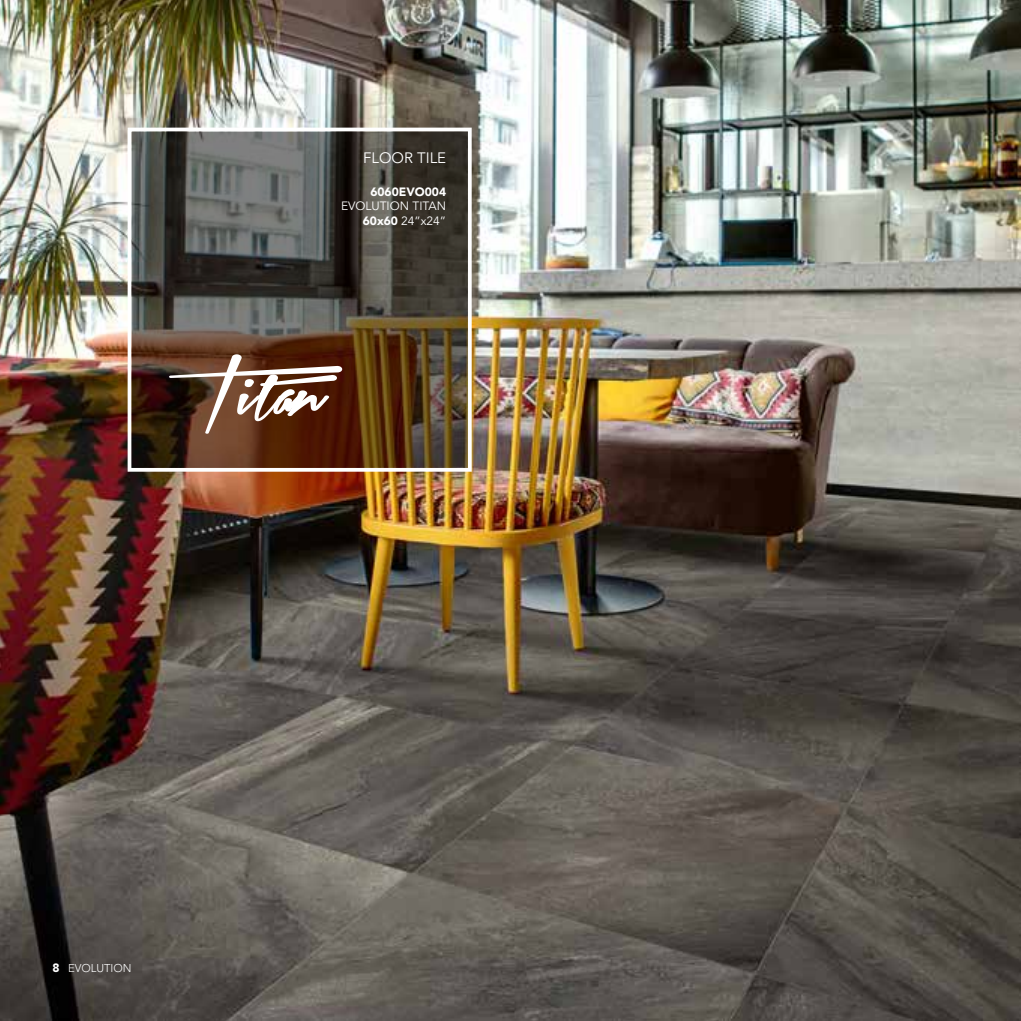
<style>
.page{position:relative;width:1021px;height:1021px;background:#fff}
.page>*{position:absolute;margin:0;border:0;box-sizing:border-box;transform-origin:0 0}
.t1{font:45px "Xtreem Fat Demo";color:#fff;scale:1.5 1}
.t2{font:15px "Avenir LT Std";color:#fff}
.t3{font:12px/14.4px "Avenir LT Std";color:#fff;text-align:right}
.t4{font:900 12px "Avenir LT Std";color:#fff}
.t5{font:300 11.25px "Avenir LT Std";color:#fff}
.s1{font-weight:900}
.s2{font-weight:900;font-size:12px}
</style>
<div class="page">
<img style="left:0;top:0;width:1020px;height:1020px">
<svg style="left:133px;top:133px;width:333px;height:333px"></svg>
<div style="left:128px;top:128px;width:343px;height:343px;border:4px solid #fff"></div>
<p class="t2" style="left:363px;top:150px;width:84px">FLOOR TILE</p>
<p class="t4" style="left:370px;top:184px;width:77px">6060EVO004</p>
<p class="t3" style="left:341px;top:199px;width:107px">EVOLUTION TITAN<br><span class="s1">60x60</span> 24”x24”</p>
<h1 class="t1" style="left:168px;top:371px;width:118px">Ti ta n</h1>
<p class="t5" style="left:52px;top:961px;width:81px"><span class="s2">8</span> EVOLUTION</p>
</div>
